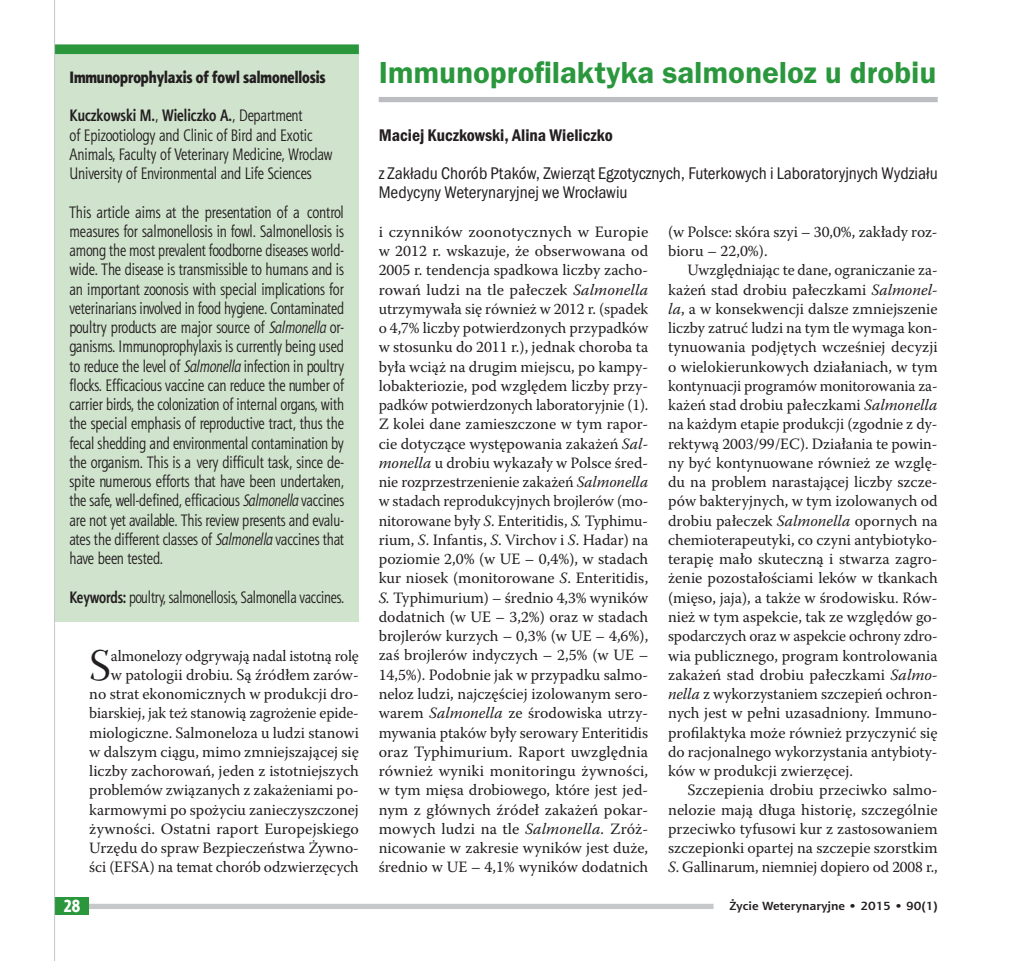
<style>
.page{position:relative;width:1027px;height:961px;background:#fff}
.page>*{position:absolute;margin:0;border:0;box-sizing:border-box;transform-origin:0 0}
.t1{font:44.98px "Warnock Pro Disp";color:#231f20}
.t2{font:600 31.5px "Franklin Gothic Itc TEE Dm";letter-spacing:-.005em;color:#2a973d}
.t3{font:17.5px/19.2px "Franklin Got Itc TOT Boo Con";color:#231f20}
.t4{font:17.5px "Franklin Got Itc TOT Dem Con";color:#231f20}
.t5{font:17.5px "Aerton Cnd EFN Black";color:#fff}
.t6{font:16.62px/19.2px "Aerton Cnd EFN";color:#231f20}
.t7{font:16.62px "Aerton Cnd EFN Black";color:#231f20}
.t8{font:15.75px/19.2px "Warnock Pro";color:#231f20;text-align:justify}
.t9{font:700 11.9px "Aerton EFN";color:#231f20;scale:1.11 1}
.s1{font-weight:700}
.s2{font-style:italic}
</style>
<div class="page">
<div style="left:379px;top:97px;width:559px;height:5px;background:#bcbdc0"></div>
<div style="left:55px;top:49px;width:304px;height:573px;background:#d0e3cd"></div>
<div style="left:55px;top:44px;width:304px;height:10px;background:#2a973d"></div>
<div style="left:55px;top:904px;width:658px;height:5px;background:#c7c8ca"></div>
<div style="left:55px;top:897px;width:34px;height:18px;background:#2a973d"></div>
<hr style="left:54px;top:0;width:1px;height:961px;background:#c7c8ca">
<p class="t7" style="left:69px;top:67px;width:257px">Immunoprophylaxis of fowl salmonellosis</p>
<p class="t6" style="left:69px;top:106px;width:264px"><span class="s1">Kuczkowski M.</span>, <span class="s1">Wieliczko A.</span>, Department<br>of Epizootiology and Clinic of Bird and Exotic Animals, Faculty of Veterinary Medicine, Wroclaw University of Environmental and Life Sciences</p>
<p class="t6" style="left:69px;top:202px;width:276px;text-align:justify">This article aims at the presentation of a control measures for salmonellosis in fowl. Salmonellosis is among the most prevalent foodborne diseases world&shy;wide. The disease is transmissible to humans and is an important zoonosis with special implications for veterinarians involved in food hygiene. Contaminated poultry products are major source of <span class="s2">Salmonella</span> or&shy;ganisms. Immunoprophylaxis is currently being used to reduce the level of <span class="s2">Salmonella</span> infection in poultry flocks. Efficacious vaccine can reduce the number of carrier birds, the colonization of internal organs, with the special emphasis of reproductive tract, thus the fecal shedding and environmental contamination by the organism. This is a very difficult task, since de&shy;spite numerous efforts that have been undertaken, the safe, well-defined, efficacious <span class="s2">Salmonella</span> vaccines are not yet available. This review presents and evalu&shy;ates the different classes of <span class="s2">Salmonella</span> vaccines that have been tested.</p>
<p class="t6" style="left:69px;top:587px;width:276px"><span class="s1">Keywords:</span> poultry, salmonellosis, Salmonella vaccines.</p>
<p class="t8" style="left:89px;top:645px;width:271px;text-align:right">almonelozy odgrywają nadal istotną rolę<br>w patologii drobiu. Są źródłem zarów-<br>no strat ekonomicznych w produkcji dro&shy;biarskiej, jak też stanowią zagrożenie epide&shy;miologiczne. Salmoneloza u ludzi stanowi w dalszym ciągu, mimo zmniejszającej się liczby zachorowań, jeden z istotniejszych problemów związanych z zakażeniami po&shy;karmowymi po spożyciu zanieczyszczonej żywności. Ostatni raport Europejskiego Urzędu do spraw Bezpieczeństwa Żywno&shy;ści (EFSA) na temat chorób odzwierzęcych</p>
<h1 class="t1" style="left:89px;top:641px;width:23px">S</h1>
<h2 class="t2" style="left:379px;top:55px;width:559px">Immunoprofilaktyka salmoneloz u drobiu</h2>
<p class="t4" style="left:379px;top:125px;width:235px">Maciej Kuczkowski, Alina Wieliczko</p>
<p class="t3" style="left:379px;top:164px;width:560px">z Zakładu Chorób Ptaków, Zwierząt Egzotycznych, Futerkowych i Laboratoryjnych Wydziału<br>Medycyny Weterynaryjnej we Wrocławiu</p>
<p class="t8" style="left:379px;top:222px;width:271px">i czynników zoonotycznych w Europie w 2012 r. wskazuje, że obserwowana od 2005 r. tendencja spadkowa liczby zacho&shy;rowań ludzi na tle pałeczek <span class="s2">Salmonella </span>utrzymywała się również w 2012 r. (spadek o 4,7% liczby potwierdzonych przypadków w stosunku do 2011 r.), jednak choroba ta była wciąż na drugim miejscu, po kampy&shy;lobakteriozie, pod względem liczby przy&shy;padków potwierdzonych laboratoryjnie (1).<br>Z kolei dane zamieszczone w tym rapor&shy;cie dotyczące występowania zakażeń <span class="s2">Sal&shy;monella</span> u drobiu wykazały w Polsce śred&shy;nie rozprzestrzenienie zakażeń <span class="s2">Salmonella </span>w stadach reprodukcyjnych brojlerów (mo&shy;nitorowane były <span class="s2">S</span>. Enteritidis, <span class="s2">S.</span> Typhimu&shy;rium, <span class="s2">S</span>. Infantis, <span class="s2">S</span>. Virchov i <span class="s2">S</span>. Hadar) na poziomie 2,0% (w UE – 0,4%), w stadach kur niosek (monitorowane <span class="s2">S</span>. Enteritidis, <span class="s2">S.</span> Typhimurium) – średnio 4,3% wyników dodatnich (w UE – 3,2%) oraz w stadach brojlerów kurzych – 0,3% (w UE – 4,6%), zaś brojlerów indyczych – 2,5% (w UE – 14,5%). Podobnie jak w przypadku salmo&shy;neloz ludzi, najczęściej izolowanym sero&shy;warem <span class="s2">Salmonella</span> ze środowiska utrzy&shy;mywania ptaków były serowary Enteritidis oraz Typhimurium. Raport uwzględnia również wyniki monitoringu żywności, w tym mięsa drobiowego, które jest jed&shy;nym z głównych źródeł zakażeń pokar&shy;mowych ludzi na tle <span class="s2">Salmonella.</span> Zróż&shy;nicowanie w zakresie wyników jest duże, średnio w UE – 4,1% wyników dodatnich</p>
<p class="t8" style="left:668px;top:222px;width:271px">(w Polsce: skóra szyi – 30,0%, zakłady roz&shy;bioru – 22,0%).</p>
<p class="t8" style="left:668px;top:260px;width:271px;text-indent:19px">Uwzględniając te dane, ograniczanie za&shy;każeń stad drobiu pałeczkami <span class="s2">Salmonel&shy;la</span>, a w konsekwencji dalsze zmniejszenie liczby zatruć ludzi na tym tle wymaga kon&shy;tynuowania podjętych wcześniej decyzji o wielokierunkowych działaniach, w tym kontynuacji programów monitorowania za&shy;każeń stad drobiu pałeczkami <span class="s2">Salmonella </span>na każdym etapie produkcji (zgodnie z dy&shy;rektywą 2003/99/EC). Działania te powin&shy;ny być kontynuowane również ze wzglę&shy;du na problem narastającej liczby szcze&shy;pów bakteryjnych, w tym izolowanych od drobiu pałeczek <span class="s2">Salmonella</span> opornych na chemioterapeutyki, co czyni antybiotyko&shy;terapię mało skuteczną i stwarza zagro&shy;żenie pozostałościami leków w tkankach (mięso, jaja), a także w środowisku. Rów&shy;nież w tym aspekcie, tak ze względów go&shy;spodarczych oraz w aspekcie ochrony zdro&shy;wia publicznego, program kontrolowania zakażeń stad drobiu pałeczkami <span class="s2">Salmo&shy;nella</span> z wykorzystaniem szczepień ochron&shy;nych jest w pełni uzasadniony. Immuno&shy;profilaktyka może również przyczynić się do racjonalnego wykorzystania antybioty&shy;ków w produkcji zwierzęcej.</p>
<p class="t8" style="left:668px;top:780px;width:271px;text-indent:19px">Szczepienia drobiu przeciwko salmo&shy;nelozie mają długa historię, szczególnie przeciwko tyfusowi kur z zastosowaniem szczepionki opartej na szczepie szorstkim <span class="s2">S</span>. Gallinarum, niemniej dopiero od 2008 r.,</p>
<p class="t5" style="left:63px;top:896px;width:19px">28</p>
<p class="t9" style="left:729px;top:899px;width:189px">Życie Weterynaryjne • 2015 • 90(1)</p>
</div>
